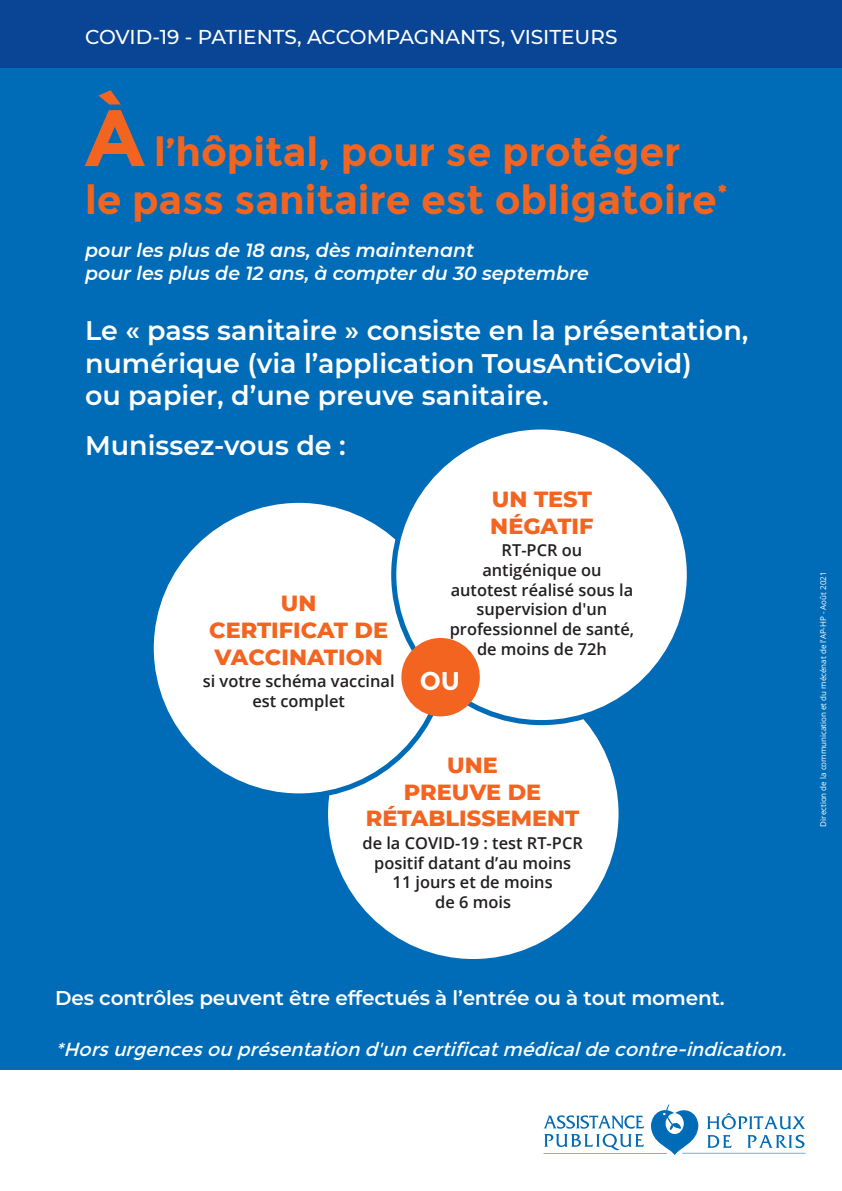
<style>
.page{position:relative;width:842px;height:1191px;background:#fff}
.page>*{position:absolute;margin:0;border:0;box-sizing:border-box;transform-origin:0 0}
.t1{font:700 40px/48px "Montserrat";color:#f36421}
.t2{font:600 27px/32.4px "Montserrat";color:#fff}
.t3{font:700 25.6px "Montserrat";color:#fff}
.t4{font:800 22.4px/26.9px "Montserrat";color:#f36421;text-align:center}
.t5{font:600 20px "Montserrat";letter-spacing:-.01em;color:#fff}
.t6{font:500 20px "Montserrat";color:#fff}
.t7{font:italic 600 19px "Montserrat";color:#fff}
.t8{font:italic 19px "Montserrat";color:#fff}
.t9{font:600 16.4px/19.7px "Open Sans";color:#231f20;text-align:center}
.t10{font:8px "Open Sans";color:#fff}
.s1{font-size:80px}
</style>
<div class="page">
<div style="left:0;top:0;width:842px;height:68px;background:#094594"></div>
<div style="left:0;top:68px;width:842px;height:1001px;background:#006cb7"></div>
<svg style="left:544px;top:1104px;width:262px;height:51px"></svg>
<div style="left:325px;top:666px;width:296px;height:295px;background:#fff;border-radius:50%"></div>
<div style="left:151px;top:500px;width:296px;height:296px;background:#fff;border-radius:50%"></div>
<div style="left:394px;top:427px;width:295px;height:295px;background:#fff;border-radius:50%"></div>
<div style="left:401px;top:638px;width:79px;height:78px;background:#f36421;border-radius:50%"></div>
<p class="t6" style="left:85px;top:23px;width:534px">COVID-19 - PATIENTS, ACCOMPAGNANTS, VISITEURS</p>
<p class="t1" style="left:85px;top:128px;width:644px"><span class="s1">À</span> l’hôpital, pour se protéger<br>le pass sanitaire est obligatoire<sup>*</sup></p>
<p class="t7" style="left:85px;top:236px;width:391px">pour les plus de 18 ans, dès maintenant</p>
<p class="t7" style="left:85px;top:259px;width:505px">pour les plus de 12 ans, à compter du 30 septembre</p>
<p class="t2" style="left:85px;top:313px;width:665px">Le « pass sanitaire » consiste en la présentation, numérique (via l’application TousAntiCovid)<br>ou papier, d’une preuve sanitaire.</p>
<p class="t2" style="left:85px;top:428px;width:262px">Munissez-vous de :</p>
<p class="t4" style="left:209px;top:588px;width:180px">UN<br>CERTIFICAT DE<br>VACCINATION</p>
<p class="t9" style="left:203px;top:671px;width:193px">si votre schéma vaccinal est complet</p>
<p class="t4" style="left:490px;top:484px;width:105px;text-align:left">UN TEST<br>NÉGATIF</p>
<p class="t9" style="left:450px;top:540px;width:186px">RT-PCR ou<br>antigénique ou autotest réalisé sous la supervision d'un professionnel de santé, de moins de 72h</p>
<p class="t3" style="left:420px;top:665px;width:42px">OU</p>
<p class="t4" style="left:366px;top:750px;width:215px">UNE<br>PREUVE DE<br>RÉTABLISSEMENT</p>
<p class="t9" style="left:362px;top:832px;width:222px">de la COVID-19 : test RT-PCR positif datant d’au moins<br>11 jours et de moins<br>de 6 mois</p>
<p class="t5" style="left:55px;top:984px;width:671px">Des contrôles peuvent être effectués à l’entrée ou à tout moment.</p>
<p class="t8" style="left:55px;top:1038px;width:739px">*Horsurgencesou présentation d'un certificatmédicalde contre-indication.</p>
<p class="t10" style="left:818px;top:826px;width:256px;rotate:-90deg">Direction de la communication et du mécénat de l’AP-HP - Août 2021</p>
</div>
